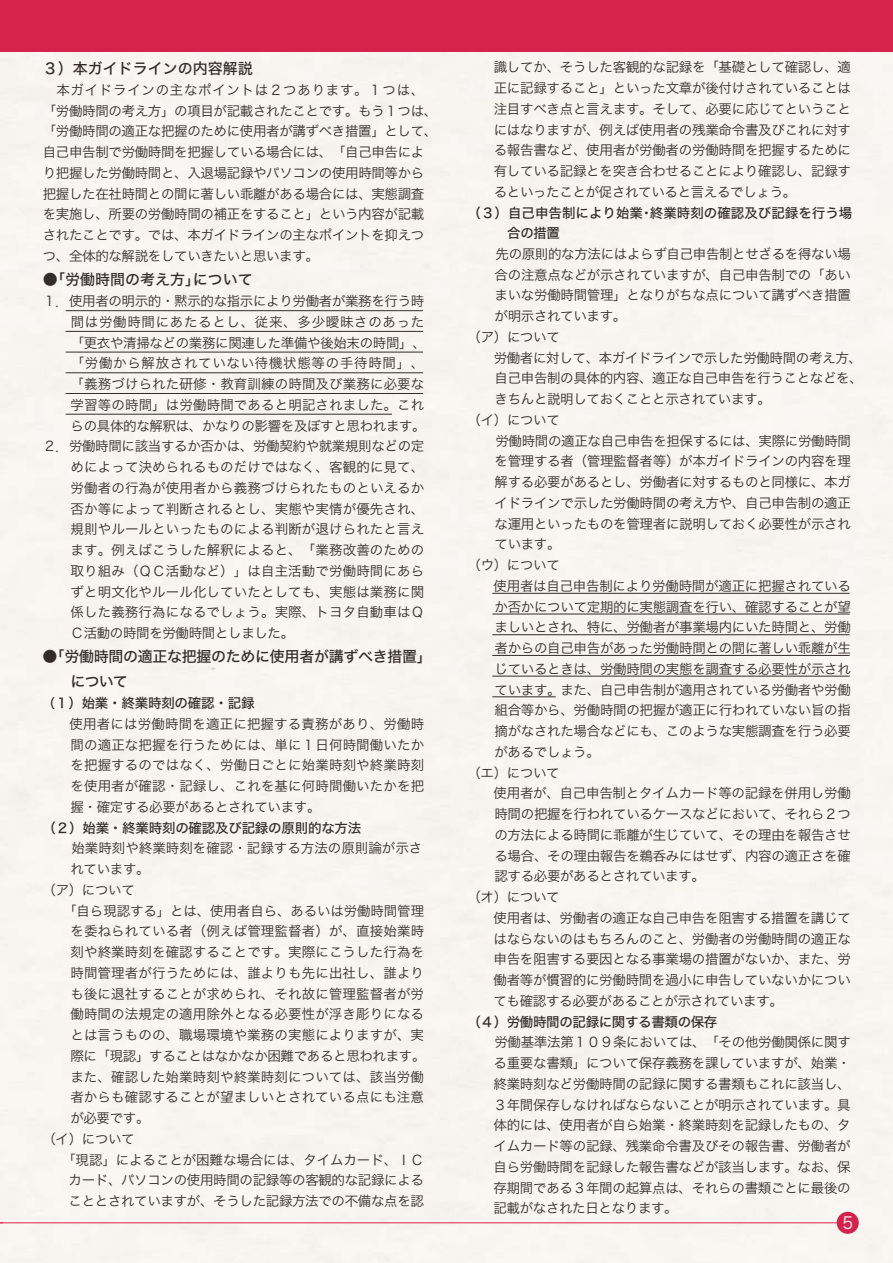
<style>
.page{position:relative;width:893px;height:1263px;background:#fff}
.page>*{position:absolute;margin:0;border:0;box-sizing:border-box;transform-origin:0 0}
.t1{font:16.5px "Hiragino Kaku W3 90 msp RKSJ H";color:#fefefe}
.t2{font:15px/24.6px "Hiragino Kaku W5 90 msp RKSJ H";letter-spacing:-.02em;color:#332c2b}
.t3{font:15px "Hiragino Kaku W5 90 msp RKSJ H";color:#332c2b}
.t4{font:13.5px/20.7px "Hiragino Kaku W3 90 msp RKSJ H";letter-spacing:-.025em;color:#332c2b;text-align:justify}
.t5{font:13.5px "Hiragino Kaku W3 90 msp RKSJ H";letter-spacing:.01em;color:#332c2b}
.t6{font:13.5px/20.7px "Hiragino Kaku W5 90 msp RKSJ H";letter-spacing:-.015em;color:#332c2b}
.t7{font:13.5px "Hiragino Kaku W3 90 msp RKSJ H";letter-spacing:.05em;color:#332c2b}
.t8{font:13.5px "Hiragino Kaku W3 90 msp RKSJ H";color:#332c2b}
.s1{font-size:12.75px}
</style>
<div class="page">
<div style="left:0;top:52px;width:893px;height:1211px;background:#f8f5f0"></div>
<div style="left:0;top:0;width:893px;height:52px;background:#d6234e"></div>
<hr style="left:0;top:1222px;width:844px;height:1px;background:#d6234e">
<div style="left:837px;top:1212px;width:22px;height:22px;background:#d6234e;border-radius:50%"></div>
<hr style="left:66px;top:310px;width:357px;height:1px;background:#332c2b">
<hr style="left:66px;top:331px;width:357px;height:1px;background:#332c2b">
<hr style="left:66px;top:352px;width:357px;height:1px;background:#332c2b">
<hr style="left:66px;top:372px;width:357px;height:1px;background:#332c2b">
<hr style="left:66px;top:393px;width:357px;height:1px;background:#332c2b">
<hr style="left:66px;top:414px;width:326px;height:1px;background:#332c2b">
<hr style="left:492px;top:593px;width:358px;height:1px;background:#332c2b">
<hr style="left:492px;top:614px;width:358px;height:1px;background:#332c2b">
<hr style="left:492px;top:634px;width:358px;height:1px;background:#332c2b">
<hr style="left:492px;top:655px;width:358px;height:1px;background:#332c2b">
<hr style="left:492px;top:676px;width:358px;height:1px;background:#332c2b">
<hr style="left:492px;top:696px;width:64px;height:1px;background:#332c2b">
<p class="t3" style="left:43px;top:60px;width:211px">３）本ガイドラインの内容解説</p>
<p class="t4" style="left:43px;top:79px;width:396px;text-align:left;text-indent:14px">本ガイドラインの主なポイントは２つあります。１つは、「労働時間の考え方」の項目が記載されたことです。もう１つは、「労働時間の適正な把握のために使用者が講ずべき措置」として、自己申告制で労働時間を把握している場合には、「自己申告により把握した労働時間と、入退場記録やパソコンの使用時間等から把握した在社時間との間に著しい乖離がある場合には、実態調査を実施し、所要の労働時間の補正をすること」という内容が記載されたことです。では、本ガイドラインの主なポイントを抑えつつ、全体的な解説をしていきたいと思います。</p>
<p class="t3" style="left:43px;top:272px;width:211px">●｢労働時間の考え方｣について</p>
<p class="t4" style="left:43px;top:291px;width:383px">１．使用者の明示的・黙示的な指示により労働者が業務を行う時</p>
<p class="t7" style="left:71px;top:315px;width:355px">間は労働時間にあたるとし、従来、多少曖昧さのあった</p>
<p class="t4" style="left:71px;top:332px;width:357px">「更衣や清掃などの業務に関連した準備や後始末の時間」、</p>
<p class="t7" style="left:71px;top:357px;width:355px">「労働から解放されていない待機状態等の手待時間」、</p>
<p class="t5" style="left:71px;top:377px;width:355px">「義務づけられた研修・教育訓練の時間及び業務に必要な</p>
<p class="t5" style="left:71px;top:398px;width:355px">学習等の時間」は労働時間であると明記されました。これ</p>
<p class="t4" style="left:71px;top:415px;width:357px">らの具体的な解釈は、かなりの影響を及ぼすと思われます。</p>
<p class="t4" style="left:43px;top:436px;width:383px">２．労働時間に該当するか否かは、労働契約や就業規則などの定</p>
<p class="t5" style="left:71px;top:460px;width:355px">めによって決められるものだけではなく、客観的に見て、</p>
<p class="t5" style="left:71px;top:481px;width:355px">労働者の行為が使用者から義務づけられたものといえるか</p>
<p class="t5" style="left:71px;top:502px;width:355px">否か等によって判断されるとし、実態や実情が優先され、</p>
<p class="t5" style="left:71px;top:522px;width:355px">規則やルールといったものによる判断が退けられたと言え</p>
<p class="t5" style="left:71px;top:543px;width:355px">ます。例えばこうした解釈によると、「業務改善のための</p>
<p class="t5" style="left:71px;top:564px;width:355px">取り組み（ＱＣ活動など）」は自主活動で労働時間にあら</p>
<p class="t5" style="left:71px;top:585px;width:355px">ずと明文化やルール化していたとしても、実態は業務に関</p>
<p class="t5" style="left:71px;top:605px;width:355px">係した義務行為になるでしょう。実際、トヨタ自動車はＱ</p>
<p class="t4" style="left:71px;top:623px;width:225px">Ｃ活動の時間を労働時間としました。</p>
<p class="t2" style="left:71px;top:644px;width:355px;text-indent:-28px">●｢労働時間の適正な把握のために使用者が講ずべき措置｣について</p>
<p class="t6" style="left:43px;top:693px;width:213px"><span class="s1">（</span>１）始業・終業時刻の確認・記録</p>
<p class="t4" style="left:70px;top:713px;width:356px">使用者には労働時間を適正に把握する責務があり、労働時間の適正な把握を行うためには、単に１日何時間働いたかを把握するのではなく、労働日ごとに始業時刻や終業時刻を使用者が確認・記録し、これを基に何時間働いたかを把握・確定する必要があるとされています。</p>
<p class="t6" style="left:43px;top:817px;width:320px">（２）始業・終業時刻の確認及び記録の原則的な方法</p>
<p class="t8" style="left:71px;top:841px;width:352px">始業時刻や終業時刻を確認・記録する方法の原則論が示さ</p>
<p class="t4" style="left:70px;top:858px;width:81px">れています。</p>
<p class="t4" style="left:43px;top:879px;width:94px">（ア）について</p>
<p class="t4" style="left:63px;top:900px;width:362px">「自ら現認する」とは、使用者自ら、あるいは労働時間管理</p>
<p class="t5" style="left:70px;top:924px;width:355px">を委ねられている者（例えば管理監督者）が、直接始業時</p>
<p class="t5" style="left:70px;top:945px;width:355px">刻や終業時刻を確認することです。実際にこうした行為を</p>
<p class="t5" style="left:70px;top:966px;width:355px">時間管理者が行うためには、誰よりも先に出社し、誰より</p>
<p class="t5" style="left:70px;top:987px;width:355px">も後に退社することが求められ、それ故に管理監督者が労</p>
<p class="t5" style="left:70px;top:1007px;width:355px">働時間の法規定の適用除外となる必要性が浮き彫りになる</p>
<p class="t5" style="left:70px;top:1028px;width:355px">とは言うものの、職場環境や業務の実態によりますが、実</p>
<p class="t4" style="left:70px;top:1045px;width:357px">際に「現認」することはなかなか困難であると思われます。</p>
<p class="t5" style="left:70px;top:1069px;width:355px">また、確認した始業時刻や終業時刻については、該当労働</p>
<p class="t5" style="left:70px;top:1090px;width:355px">者からも確認することが望ましいとされている点にも注意</p>
<p class="t4" style="left:70px;top:1107px;width:81px">が必要です。</p>
<p class="t4" style="left:42px;top:1128px;width:94px">（イ）について</p>
<p class="t4" style="left:62px;top:1149px;width:363px">「現認」によることが困難な場合には、タイムカード、ＩＣ</p>
<p class="t4" style="left:69px;top:1170px;width:357px">カード、パソコンの使用時間の記録等の客観的な記録による</p>
<p class="t4" style="left:69px;top:1190px;width:357px">こととされていますが、そうした記録方法での不備な点を認</p>
<p class="t4" style="left:494px;top:57px;width:359px">識してか、そうした客観的な記録を「基礎として確認し、適正に記録すること」といった文章が後付けされていることは注目すべき点と言えます。そして、必要に応じてということにはなりますが、例えば使用者の残業命令書及びこれに対する報告書など、使用者が労働者の労働時間を把握するために有している記録とを突き合わせることにより確認し、記録するといったことが促されていると言えるでしょう。</p>
<p class="t6" style="left:507px;top:202px;width:347px;text-indent:-40px">（３）自己申告制により始業･終業時刻の確認及び記録を行う場合の措置</p>
<p class="t4" style="left:495px;top:243px;width:357px">先の原則的な方法にはよらず自己申告制とせざるを得ない場</p>
<p class="t4" style="left:495px;top:264px;width:358px">合の注意点などが示されていますが、自己申告制での「あい</p>
<p class="t4" style="left:495px;top:285px;width:358px">まいな労働時間管理」となりがちな点について講ずべき措置</p>
<p class="t4" style="left:495px;top:306px;width:133px">が明示されています。</p>
<p class="t4" style="left:468px;top:326px;width:94px">（ア）について</p>
<p class="t4" style="left:494px;top:347px;width:370px">労働者に対して、本ガイドラインで示した労働時間の考え方、</p>
<p class="t4" style="left:495px;top:368px;width:370px">自己申告制の具体的内容、適正な自己申告を行うことなどを、</p>
<p class="t4" style="left:495px;top:389px;width:278px">きちんと説明しておくことと示されています。</p>
<p class="t4" style="left:468px;top:409px;width:94px">（イ）について</p>
<p class="t4" style="left:495px;top:430px;width:357px">労働時間の適正な自己申告を担保するには、実際に労働時間</p>
<p class="t4" style="left:495px;top:451px;width:358px">を管理する者（管理監督者等）が本ガイドラインの内容を理</p>
<p class="t4" style="left:495px;top:472px;width:358px">解する必要があるとし、労働者に対するものと同様に、本ガ</p>
<p class="t4" style="left:495px;top:492px;width:358px">イドラインで示した労働時間の考え方や、自己申告制の適正</p>
<p class="t4" style="left:495px;top:513px;width:358px">な運用といったものを管理者に説明しておく必要性が示され</p>
<p class="t4" style="left:494px;top:534px;width:68px">ています。</p>
<p class="t4" style="left:467px;top:555px;width:94px">（ウ）について</p>
<p class="t4" style="left:494px;top:575px;width:359px">使用者は自己申告制により労働時間が適正に把握されている</p>
<p class="t4" style="left:494px;top:596px;width:358px">か否かについて定期的に実態調査を行い、確認することが望</p>
<p class="t4" style="left:494px;top:617px;width:358px">ましいとされ、特に、労働者が事業場内にいた時間と、労働</p>
<p class="t4" style="left:494px;top:638px;width:358px">者からの自己申告があった労働時間との間に著しい乖離が生</p>
<p class="t4" style="left:494px;top:658px;width:358px">じているときは、労働時間の実態を調査する必要性が示され</p>
<p class="t4" style="left:494px;top:679px;width:358px">ています。また、自己申告制が適用されている労働者や労働</p>
<p class="t4" style="left:494px;top:700px;width:358px">組合等から、労働時間の把握が適正に行われていない旨の指</p>
<p class="t4" style="left:494px;top:721px;width:358px">摘がなされた場合などにも、このような実態調査を行う必要</p>
<p class="t4" style="left:494px;top:741px;width:120px">があるでしょう。　</p>
<p class="t4" style="left:467px;top:762px;width:94px">（エ）について</p>
<p class="t4" style="left:494px;top:783px;width:359px">使用者が、自己申告制とタイムカード等の記録を併用し労働</p>
<p class="t4" style="left:494px;top:804px;width:358px">時間の把握を行われているケースなどにおいて、それら２つ</p>
<p class="t4" style="left:494px;top:824px;width:358px">の方法による時間に乖離が生じていて、その理由を報告させ</p>
<p class="t4" style="left:494px;top:845px;width:358px">る場合、その理由報告を鵜呑みにはせず、内容の適正さを確</p>
<p class="t4" style="left:494px;top:866px;width:212px">認する必要があるとされています。</p>
<p class="t4" style="left:467px;top:887px;width:94px">（オ）について</p>
<p class="t4" style="left:493px;top:907px;width:359px">使用者は、労働者の適正な自己申告を阻害する措置を講じて</p>
<p class="t4" style="left:493px;top:928px;width:359px">はならないのはもちろんのこと、労働者の労働時間の適正な</p>
<p class="t4" style="left:493px;top:949px;width:359px">申告を阻害する要因となる事業場の措置がないか、また、労</p>
<p class="t4" style="left:493px;top:970px;width:359px">働者等が慣習的に労働時間を過小に申告していないかについ</p>
<p class="t4" style="left:493px;top:990px;width:291px">ても確認する必要があることが示されています。</p>
<p class="t6" style="left:467px;top:1011px;width:252px">（４）労働時間の記録に関する書類の保存</p>
<p class="t4" style="left:493px;top:1032px;width:359px">労働基準法第１０９条においては、「その他労働関係に関する重要な書類」について保存義務を課していますが、始業・終業時刻など労働時間の記録に関する書類もこれに該当し、３年間保存しなければならないことが明示されています。具体的には、使用者が自ら始業・終業時刻を記録したもの、タイムカード等の記録、残業命令書及びその報告書、労働者が自ら労働時間を記録した報告書などが該当します。なお、保存期間である３年間の起算点は、それらの書類ごとに最後の記載がなされた日となります。</p>
<p class="t1" style="left:842px;top:1215px;width:12px">5</p>
</div>
